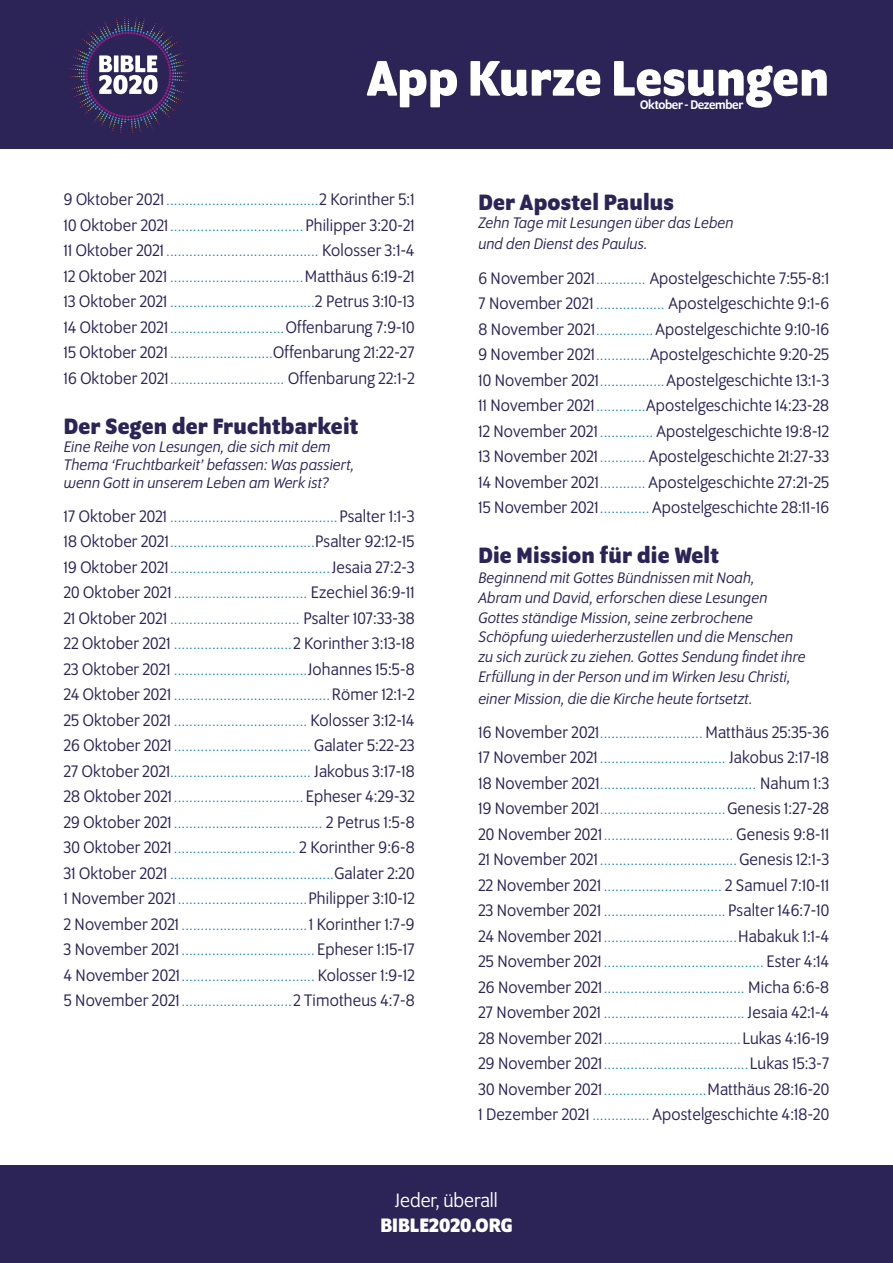
<style>
.page{position:relative;width:893px;height:1263px;background:#fff}
.page>*{position:absolute;margin:0;border:0;box-sizing:border-box;transform-origin:0 0}
.t1{font:700 54px "Program OT";color:#fff}
.t2{font:700 24px "Program OT";letter-spacing:.01em;color:#2c2357}
.t3{font:21px "Program OT";color:#fff}
.t4{font:700 21px "Program OT";color:#fff}
.t5{font:18px/25.5px "Program OT";letter-spacing:.01em;color:#2c2357;text-align:justify}
.t6{font:italic 16.5px/19.8px "Program OT";letter-spacing:.01em;color:#2c2357}
.t7{font:15px/25.5px "Program OT";color:#0986bb;text-align:justify}
.t8{font:500 13.5px "Program OT";letter-spacing:-.025em;color:#fff}
.s1{font-size:18px;color:#2c2357}
.s2{font-size:15px;color:#0986bb}
</style>
<div class="page">
<div style="left:0;top:0;width:893px;height:149px;background:#2c2357"></div>
<div style="left:0;top:1166px;width:893px;height:97px;background:#2c2357"></div>
<svg style="left:104px;top:16px;width:41px;height:8px"></svg>
<svg style="left:99px;top:55px;width:59px;height:39px"></svg>
<h1 class="t1" style="left:367px;top:47px;width:464px">App Kurze Lesungen</h1>
<p class="t8" style="left:640px;top:97px;width:105px">Oktober - Dezember</p>
<p class="t7" style="left:64px;top:188px;width:352px"><span class="s1">9 Oktober 2021</span>........................................<span class="s1">2 Korinther 5:1<br>10 Oktober 2021</span>...................................<span class="s1">Philipper 3:20-21<br>11 Oktober 2021</span> ........................................ <span class="s1">Kolosser 3:1-4<br>12 Oktober 2021</span> ...................................<span class="s1">Matthäus 6:19-21<br>13 Oktober 2021</span> ......................................<span class="s1">2 Petrus 3:10-13</span></p>
<p class="t5" style="left:64px;top:314px;width:352px">14 Oktober 2021<span class="s2">..............................</span>Offenbarung 7:9-10<br>15 Oktober 2021 <span class="s2">...........................</span>Offenbarung 21:22-27<br>16 Oktober 2021<span class="s2">..............................</span> Offenbarung 22:1-2</p>
<h2 class="t2" style="left:64px;top:412px;width:296px">Der Segen der Fruchtbarkeit</h2>
<p class="t6" style="left:64px;top:437px;width:292px;line-height:18px">Eine Reihe von Lesungen, die sich mit dem<br>Thema ‘Fruchtbarkeit’ befassen: Was passiert, wenn Gott in unserem Leben am Werk ist?</p>
<p class="t7" style="left:64px;top:504px;width:352px"><span class="s1">17 Oktober 2021</span> ............................................<span class="s1">Psalter 1:1-3<br>18 Oktober 2021</span>......................................<span class="s1">Psalter 92:12-15<br>19 Oktober 2021</span>..........................................<span class="s1">Jesaia 27:2-3<br>20 Oktober 2021</span> ................................... <span class="s1">Ezechiel 36:9-11<br>21 Oktober 2021</span> .................................. <span class="s1">Psalter 107:33-38<br>22 Oktober 2021</span> ...............................<span class="s1">2 Korinther 3:13-18<br>23 Oktober 2021</span> ...................................<span class="s1">Johannes 15:5-8<br>24 Oktober 2021</span> .........................................<span class="s1">Römer 12:1-2<br>25 Oktober 2021</span> ................................... <span class="s1">Kolosser 3:12-14<br>26 Oktober 2021</span> .................................... <span class="s1">Galater 5:22-23<br>27 Oktober 2021</span>..................................... <span class="s1">Jakobus 3:17-18<br>28 Oktober 2021</span>.................................. <span class="s1">Epheser 4:29-32<br>29 Oktober 2021</span> ....................................... <span class="s1">2 Petrus 1:5-8<br>30 Oktober 2021</span> ................................ <span class="s1">2 Korinther 9:6-8<br>31 Oktober 2021</span> ...........................................<span class="s1">Galater 2:20<br>1 November 2021</span>..................................<span class="s1">Philipper 3:10-12<br>2 November 2021</span> .................................<span class="s1">1 Korinther 1:7-9<br>3 November 2021</span> ................................... <span class="s1">Epheser 1:15-17<br>4 November 2021</span>................................... <span class="s1">Kolosser 1:9-12<br>5 November 2021</span>.............................<span class="s1">2 Timotheus 4:7-8</span></p>
<h2 class="t2" style="left:478px;top:188px;width:197px">Der Apostel Paulus</h2>
<p class="t6" style="left:478px;top:212px;width:257px;line-height:21.6px">Zehn Tage mit Lesungen über das Leben und den Dienst des Paulus.</p>
<p class="t5" style="left:478px;top:265px;width:352px">6 November 2021<span class="s2">.............</span> Apostelgeschichte 7:55-8:1<br>7 November 2021 <span class="s2">..................</span> Apostelgeschichte 9:1-6<br>8 November 2021<span class="s2">...............</span> Apostelgeschichte 9:10-16<br>9 November 2021<span class="s2">..............</span>Apostelgeschichte 9:20-25<br>10 November 2021<span class="s2">.................</span>Apostelgeschichte 13:1-3<br>11 November 2021<span class="s2">.............</span>Apostelgeschichte 14:23-28<br>12 November 2021 <span class="s2">..............</span> Apostelgeschichte 19:8-12<br>13 November 2021 <span class="s2">............</span> Apostelgeschichte 21:27-33<br>14 November 2021<span class="s2">............</span> Apostelgeschichte 27:21-25<br>15 November 2021<span class="s2">.............</span> Apostelgeschichte 28:11-16</p>
<h2 class="t2" style="left:478px;top:541px;width:242px">Die Mission für die Welt</h2>
<p class="t6" style="left:478px;top:568px;width:329px">Beginnend mit Gottes Bündnissen mit Noah,<br>Abram und David, erforschen diese Lesungen Gottes ständige Mission, seine zerbrochene Schöpfung wiederherzustellen und die Menschen zu sich zurück zu ziehen. Gottes Sendung findet ihre Erfüllung in der Person und im Wirken Jesu Christi,</p>
<p class="t6" style="left:478px;top:688px;width:275px">einer Mission, die die Kirche heute fortsetzt.</p>
<p class="t5" style="left:478px;top:719px;width:352px">16 November 2021<span class="s2">...........................</span>Matthäus 25:35-36</p>
<p class="t7" style="left:478px;top:745px;width:352px"><span class="s1">17 November 2021</span> ................................. <span class="s1">Jakobus 2:17-18<br>18 November 2021</span>......................................... <span class="s1">Nahum 1:3<br>19 November 2021</span>.................................<span class="s1">Genesis 1:27-28<br>20 November 2021</span>.................................. <span class="s1">Genesis 9:8-11<br>21 November 2021</span> .................................... <span class="s1">Genesis 12:1-3<br>22 November 2021</span> ............................... <span class="s1">2 Samuel 7:10-11<br>23 November 2021</span> ................................ <span class="s1">Psalter 146:7-10<br>24 November 2021</span>...................................<span class="s1">Habakuk 1:1-4<br>25 November 2021</span> .......................................... <span class="s1">Ester 4:14<br>26 November 2021</span>..................................... <span class="s1">Micha 6:6-8<br>27 November 2021</span> ..................................... <span class="s1">Jesaia 42:1-4<br>28 November 2021</span>....................................<span class="s1">Lukas 4:16-19<br>29 November 2021</span>......................................<span class="s1">Lukas 15:3-7</span></p>
<p class="t5" style="left:478px;top:1076px;width:352px">30 November 2021<span class="s2">...........................</span>Matthäus 28:16-20<br>1 Dezember 2021 <span class="s2">...............</span> Apostelgeschichte 4:18-20</p>
<h3 class="t3" style="left:395px;top:1189px;width:104px">Jeder, überall</h3>
<h3 class="t4" style="left:380px;top:1213px;width:134px">BIBLE2020.ORG</h3>
</div>
